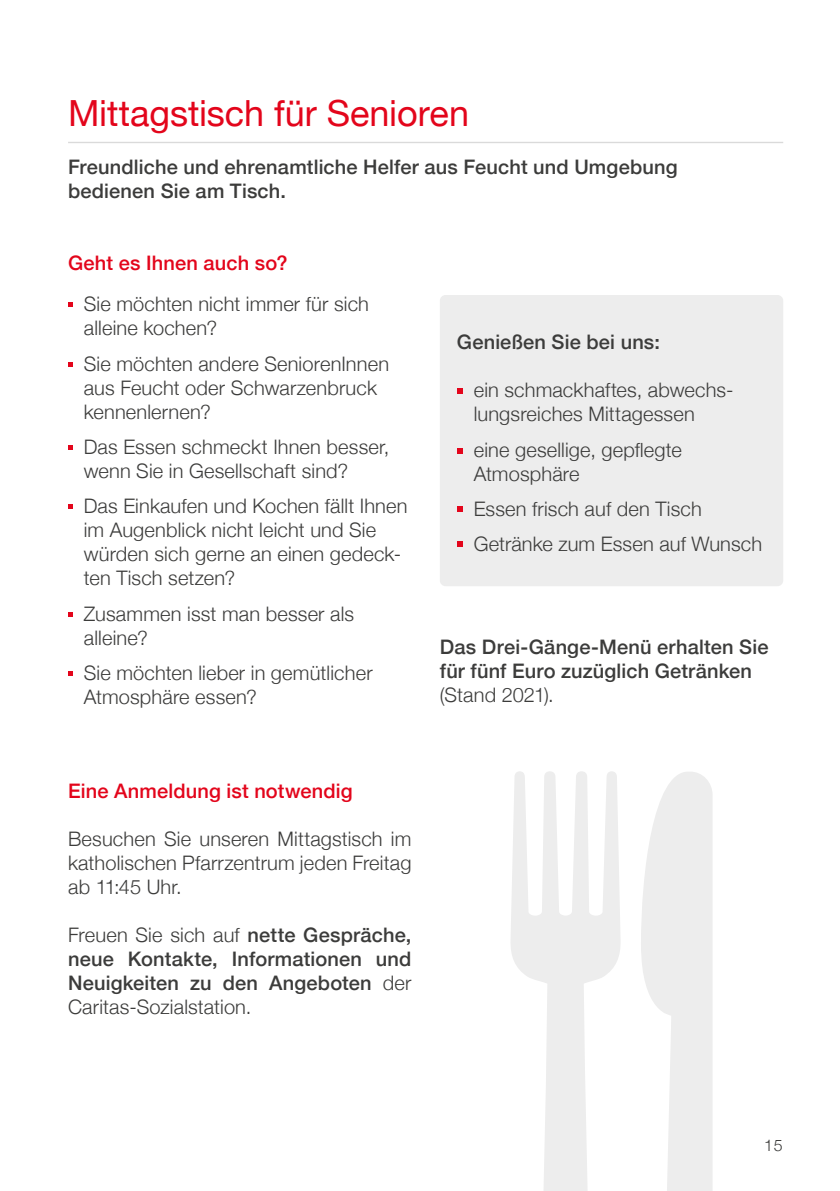
<style>
.page{position:relative;width:840px;height:1191px;background:#fff}
.page>*{position:absolute;margin:0;border:0;box-sizing:border-box;transform-origin:0 0}
.t1{font:36px "Helvetica Neue";letter-spacing:-.005em;color:#e3051b}
.t2{font:300 20px/24px "Helvetica Neue";letter-spacing:.01em;color:#3c3c3b}
.t3{font:500 20px/24px "Helvetica Neue";letter-spacing:.01em;color:#3c3c3b}
.t4{font:500 20px "Helvetica Neue";letter-spacing:.01em;color:#e3051b}
.t5{font:300 16px "Helvetica Neue";color:#3c3c3b}
.s1{font-weight:300}
</style>
<div class="page">
<hr style="left:68px;top:142px;width:714px;height:1px;background:#dadada">
<svg style="left:511px;top:771px;width:201px;height:420px;fill:#ededed"></svg>
<svg style="left:68px;top:302px;width:5px;height:5px"></svg>
<svg style="left:68px;top:362px;width:5px;height:4px"></svg>
<svg style="left:68px;top:445px;width:5px;height:4px"></svg>
<svg style="left:68px;top:504px;width:5px;height:5px"></svg>
<svg style="left:68px;top:612px;width:5px;height:4px"></svg>
<svg style="left:68px;top:671px;width:5px;height:4px"></svg>
<div style="left:439px;top:295px;width:343px;height:291px;background:#ededed;border-radius:6px"></div>
<svg style="left:457px;top:388px;width:5px;height:6px"></svg>
<svg style="left:457px;top:448px;width:5px;height:5px"></svg>
<svg style="left:457px;top:506px;width:5px;height:6px"></svg>
<svg style="left:457px;top:541px;width:5px;height:6px"></svg>
<h1 class="t1" style="left:68px;top:87px;width:402px">Mittagstisch für Senioren</h1>
<p class="t3" style="left:68px;top:153px;width:610px">Freundliche und ehrenamtliche Helfer aus Feucht und Umgebung bedienen Sie am Tisch.</p>
<p class="t4" style="left:68px;top:247px;width:221px">Geht es Ihnen auch so?</p>
<p class="t2" style="left:84px;top:290px;width:286px">Sie möchten nicht immer für sich alleine kochen?</p>
<p class="t2" style="left:84px;top:350px;width:307px">Sie möchten andere SeniorenInnen aus Feucht oder Schwarzenbruck kennenlernen?</p>
<p class="t2" style="left:84px;top:433px;width:307px">Das Essen schmeckt Ihnen besser, wenn Sie in Gesellschaft sind?</p>
<p class="t2" style="left:84px;top:492px;width:325px">Das Einkaufen und Kochen fällt Ihnen im Augenblick nicht leicht und Sie würden sich gerne an einen gedeck&shy;ten Tisch setzen?</p>
<p class="t2" style="left:84px;top:600px;width:272px">Zusammen isst man besser als alleine?</p>
<p class="t2" style="left:84px;top:659px;width:290px">Sie möchten lieber in gemütlicher<br>Atmosphäre essen?</p>
<p class="t3" style="left:456px;top:328px;width:204px">Genießen Sie bei uns:</p>
<p class="t2" style="left:473px;top:377px;width:261px">ein schmackhaftes, abwechs&shy;lungsreiches Mittagessen</p>
<p class="t2" style="left:473px;top:436px;width:209px">eine gesellige, gepflegte<br>Atmosphäre</p>
<p class="t2" style="left:473px;top:490px;width:290px;line-height:35.4px">Essen frisch auf den Tisch<br>Getränke zum Essen auf Wunsch</p>
<p class="t3" style="left:439px;top:633px;width:330px">Das Drei-Gänge-Menü erhalten Sie für fünf Euro zuzüglich Getränken</p>
<p class="t2" style="left:439px;top:681px;width:115px">(Stand 2021).</p>
<p class="t4" style="left:68px;top:775px;width:286px">Eine Anmeldung ist notwendig</p>
<p class="t2" style="left:68px;top:825px;width:344px;text-align:justify">Besuchen Sie unseren Mittagstisch im katholischen Pfarrzentrum jeden Freitag ab 11:45 Uhr.</p>
<p class="t3" style="left:68px;top:921px;width:345px;text-align:justify"><span class="s1">Freuen Sie sich auf</span> nette Gespräche, neue Kontakte, Informationen und Neuigkeiten zu den Angeboten <span class="s1">der Caritas-Sozialstation.</span></p>
<p class="t5" style="left:763px;top:1132px;width:20px">15</p>
</div>
